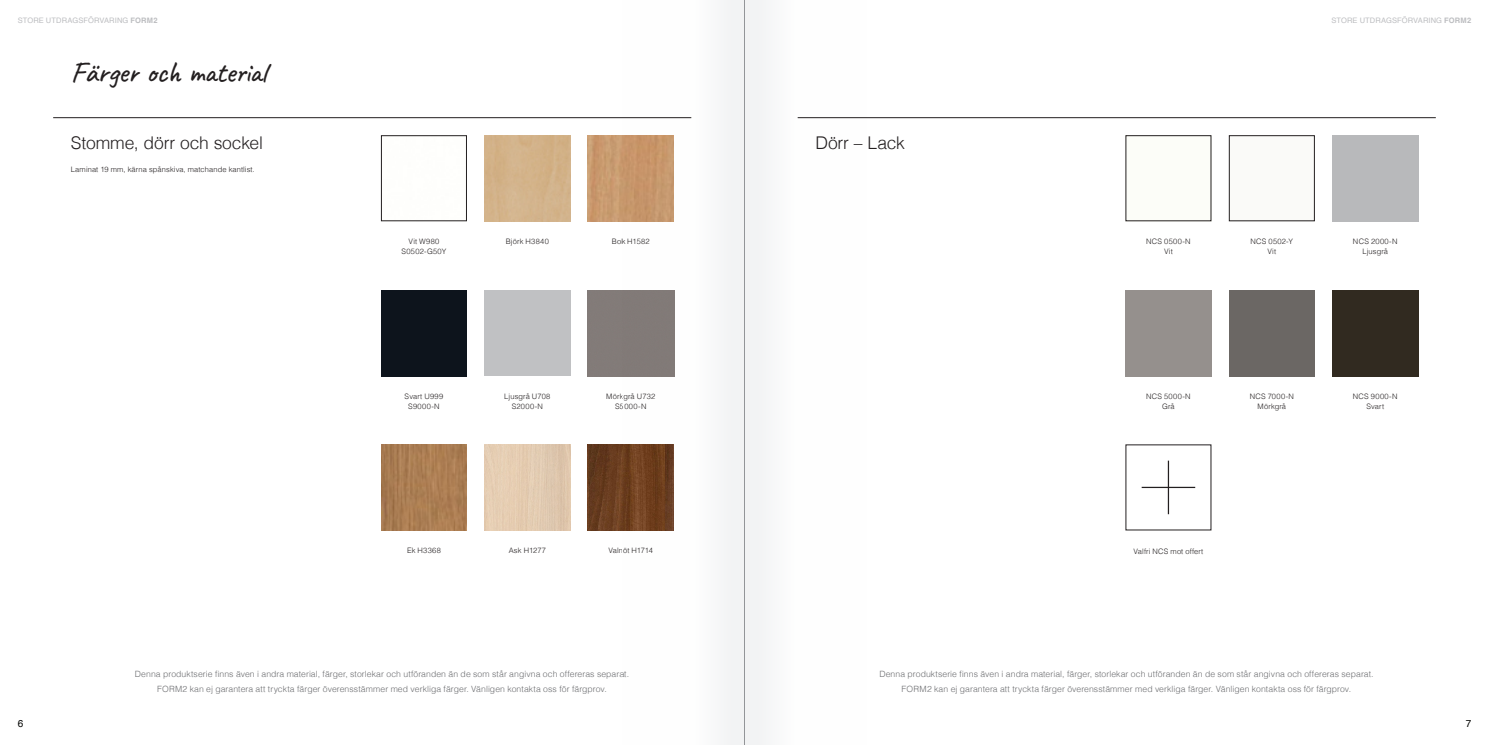
<style>
.page{position:relative;width:1489px;height:745px;background:#fff}
.page>*{position:absolute;margin:0;border:0;box-sizing:border-box;transform-origin:0 0}
.Produktrubrik___Caveat{font:500 30px "Caveat";letter-spacing:-.015em;color:#231f20}
.Produktrubrik___Underrubrik{font:300 17.5px "Helvetica";letter-spacing:-.01em;color:#231f20}
.t1{font:10px "Helvetica";color:#040503}
.Produkt_ej_garanti{font:300 8.62px "Helvetica";letter-spacing:.01em;color:#6c6d70}
.Beskrivning{font:300 7.5px/10px "Helvetica";letter-spacing:.025em;color:#231f20;text-align:center}
.t2{font:7.5px "Helvetica";letter-spacing:.015em;color:#bcbdc0}
.Infosida_-_sidotext{font:300 7.5px "Helvetica";letter-spacing:.015em;color:#231f20}
.Beskrivning-2{font:300 7.5px "Helvetica";letter-spacing:-.015em;color:#231f20}
.s1{font-weight:700}
</style>
<div class="page">
<img style="left:587px;top:135px;width:35px;height:86px">
<div style="left:381px;top:135px;width:86px;height:86px;border:1px solid #231f20"></div>
<img style="left:381px;top:444px;width:86px;height:86px">
<div style="left:381px;top:290px;width:86px;height:86px;background:#0d141c"></div>
<img style="left:484px;top:444px;width:86px;height:86px">
<img style="left:588px;top:444px;width:34px;height:86px">
<hr style="left:53px;top:117px;width:638px;height:1px;background:#231f20">
<div style="left:1228px;top:135px;width:86px;height:86px;border:1px solid #231f20"></div>
<div style="left:1229px;top:290px;width:85px;height:86px;background:#6b6764"></div>
<div style="left:1332px;top:290px;width:85px;height:86px;background:#312a20"></div>
<hr style="left:797px;top:117px;width:638px;height:1px;background:#231f20">
<hr style="left:1167px;top:460px;width:1px;height:54px;background:#231f20">
<hr style="left:1141px;top:486px;width:54px;height:1px;background:#231f20">
<div style="left:744px;top:0;width:122px;height:744px;background:#fefefe"></div>
<svg style="left:622px;top:0;width:122px;height:744px"></svg>
<hr style="left:744px;top:0;width:1px;height:744px;background:#939598">
<p class="t2" style="left:18px;top:15px;width:141px">STORE UTDRAGSFÖRVARING <span class="s1">FORM2</span></p>
<p class="t2" style="left:1331px;top:15px;width:141px">STORE UTDRAGSFÖRVARING <span class="s1">FORM2</span></p>
<p class="Produktrubrik___Caveat" style="left:71px;top:53px;width:197px">Färger och material</p>
<p class="Produktrubrik___Underrubrik" style="left:71px;top:127px;width:193px">Stomme, dörr och sockel</p>
<p class="Produktrubrik___Underrubrik" style="left:815px;top:127px;width:91px">Dörr – Lack</p>
<p class="Infosida_-_sidotext" style="left:71px;top:163px;width:185px">Laminat 19 mm, kärna spånskiva, matchande kantlist.</p>
<p class="Beskrivning" style="left:401px;top:236px;width:46px">Vit W980<br>S0502-G50Y</p>
<p class="Beskrivning" style="left:506px;top:236px;width:44px">Björk H3840</p>
<p class="Beskrivning" style="left:612px;top:236px;width:39px">Bok H1582</p>
<p class="Beskrivning" style="left:1146px;top:236px;width:46px">NCS 0500-N<br>Vit</p>
<p class="Beskrivning" style="left:1250px;top:236px;width:44px">NCS 0502-Y<br>Vit</p>
<p class="Beskrivning" style="left:1352px;top:236px;width:46px">NCS 2000-N<br>Ljusgrå</p>
<p class="Beskrivning" style="left:404px;top:390px;width:40px">Svart U999<br>S9000-N</p>
<p class="Beskrivning" style="left:504px;top:390px;width:48px">Ljusgrå U708<br>S2000-N</p>
<p class="Beskrivning" style="left:606px;top:390px;width:50px">Mörkgrå U732<br>S5000-N</p>
<p class="Beskrivning" style="left:1146px;top:390px;width:46px">NCS 5000-N<br>Grå</p>
<p class="Beskrivning" style="left:1249px;top:390px;width:46px">NCS 7000-N<br>Mörkgrå</p>
<p class="Beskrivning" style="left:1352px;top:390px;width:46px">NCS 9000-N<br>Svart</p>
<p class="Beskrivning" style="left:407px;top:544px;width:35px">Ek H3368</p>
<p class="Beskrivning" style="left:509px;top:544px;width:39px">Ask H1277</p>
<p class="Beskrivning-2" style="left:608px;top:544px;width:46px">Valnöt H1714</p>
<p class="Beskrivning" style="left:1133px;top:545px;width:71px">Valfri NCS mot offert</p>
<p class="Produkt_ej_garanti" style="left:135px;top:665px;width:495px">Denna produktserie finns även i andra material, färger, storlekar och utföranden än de som står angivna och offereras separat.</p>
<p class="Produkt_ej_garanti" style="left:157px;top:680px;width:451px">FORM2 kan ej garantera att tryckta färger överensstämmer med verkliga färger. Vänligen kontakta oss för färgprov.</p>
<p class="Produkt_ej_garanti" style="left:879px;top:665px;width:495px">Denna produktserie finns även i andra material, färger, storlekar och utföranden än de som står angivna och offereras separat.</p>
<p class="Produkt_ej_garanti" style="left:901px;top:680px;width:451px">FORM2 kan ej garantera att tryckta färger överensstämmer med verkliga färger. Vänligen kontakta oss för färgprov.</p>
<p class="t1" style="left:18px;top:715px;width:7px">6</p>
<p class="t1" style="left:1465px;top:715px;width:7px">7</p>
</div>
